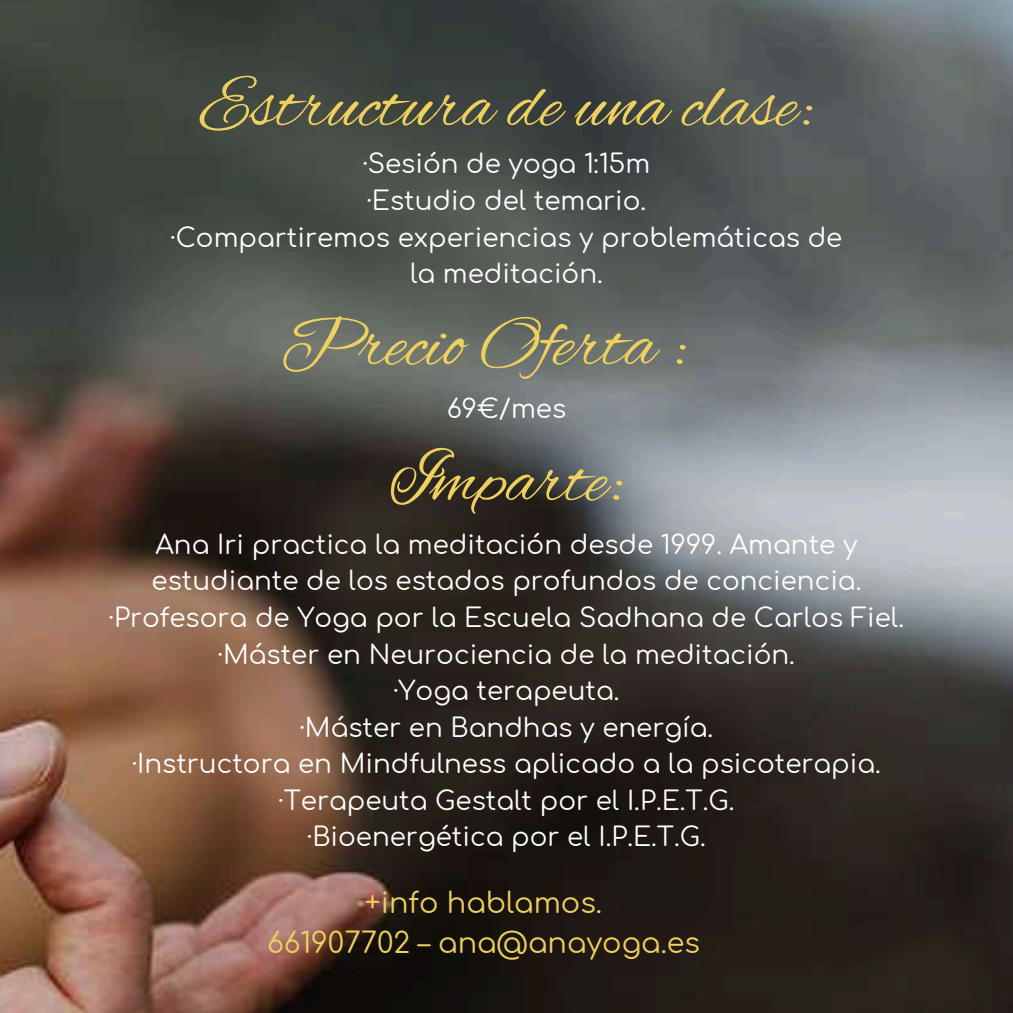
<style>
.page{position:relative;width:1013px;height:1013px;background:#fff}
.page>*{position:absolute;margin:0;border:0;box-sizing:border-box;transform-origin:0 0}
.t1{font:73.88px "Alex Brush";color:#edd05e}
.t2{font:28.75px/39.4px "Comfortaa";color:#edd05e;text-align:center}
.t3{font:26.25px/36.5px "Comfortaa";color:#fff;text-align:center}
</style>
<div class="page">
<img style="left:0;top:0;width:1012px;height:1012px">
<h1 class="t1" style="left:199px;top:64px;width:615px">Estructura de una clase:</h1>
<p class="t3" style="left:171px;top:147px;width:673px">·Sesión de yoga 1:15m<br>·Estudio del temario.<br>·Compartiremos experiencias y problemáticas de la meditación.</p>
<h1 class="t1" style="left:280px;top:303px;width:408px">Precio Oferta :</h1>
<p class="t3" style="left:447px;top:391px;width:121px">69€/mes</p>
<h1 class="t1" style="left:389px;top:439px;width:236px">Imparte:</h1>
<p class="t3" style="left:109px;top:527px;width:796px">Ana Iri practica la meditación desde 1999. Amante y estudiante de los estados profundos de conciencia. ·Profesora de Yoga por la Escuela Sadhana de Carlos Fiel. ·Máster en Neurociencia de la meditación.<br>·Yoga terapeuta.<br>·Máster en Bandhas y energía.<br>·Instructora en Mindfulness aplicado a la psicoterapia. ·Terapeuta Gestalt por el I.P.E.T.G.<br>·Bioenergética por el I.P.E.T.G.</p>
<p class="t2" style="left:267px;top:884px;width:434px">+info hablamos.<br>661907702 – ana@anayoga.es</p>
</div>
